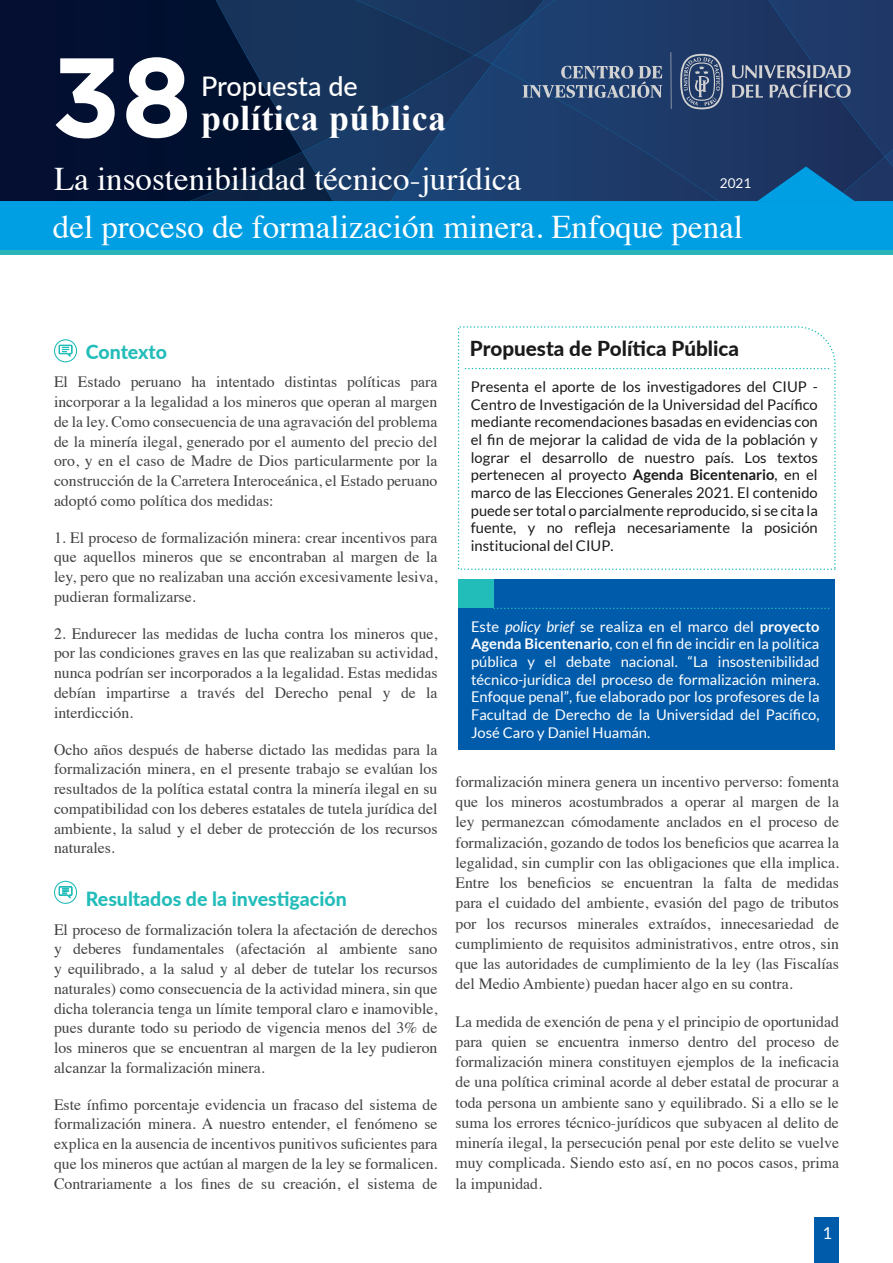
<style>
.page{position:relative;width:893px;height:1263px;background:#fff}
.page>*{position:absolute;margin:0;border:0;box-sizing:border-box;transform-origin:0 0}
.t1{font:700 112.5px "Gotham";color:#fff}
.t2{font:700 36px "Times New Roman";letter-spacing:.015em;color:#fff}
.t3{font:33px "Times";color:#fff}
.t4{font:500 27px "Lato";color:#fff}
.t5{font:800 20.7px "Lato";color:#1a1a1a}
.t6{font:800 19.5px "Lato";color:#22bcb9}
.t7{font:16.5px "Lato";color:#fff}
.t8{font:15.75px/19.8px "Times";color:#414042;text-align:justify}
.t9{font:14.7px/17.7px "Lato";color:#1a1a1a;text-align:justify}
.t10{font:14.7px/17.7px "Lato";color:#fff;text-align:justify}
.t11{font:13.5px "Lato";color:#fff}
.s1{font-weight:700}
.s2{font-style:italic}
</style>
<div class="page">
<div style="left:0;top:0;width:893px;height:251px;background:#009ee3"></div>
<hr style="left:0;top:251px;width:893px;height:4px;background:#2bb5b8">
<div style="left:724px;top:0;width:8px;height:201px;background:#1e3765"></div>
<div style="left:0;top:0;width:190px;height:201px;background:#030f31"></div>
<div style="left:814px;top:1217px;width:25px;height:46px;background:#005cab"></div>
<svg style="left:732px;top:0;width:161px;height:201px;background:#23406e"></svg>
<svg style="left:190px;top:0;width:534px;height:201px;background:#1b3760"></svg>
<div style="left:54px;top:339px;width:23px;height:23px;border:1px solid #22bcb9;border-radius:50%"></div>
<svg style="left:59px;top:345px;width:13px;height:12px"></svg>
<div style="left:54px;top:881px;width:23px;height:23px;border:1px solid #22bcb9;border-radius:50%"></div>
<svg style="left:59px;top:886px;width:13px;height:13px"></svg>
<div style="left:458px;top:579px;width:377px;height:170px;background:#005cab"></div>
<div style="left:458px;top:579px;width:36px;height:29px;background:#22bcb9"></div>
<svg style="left:494px;top:608px;width:335px;height:1px"></svg>
<svg style="left:457px;top:326px;width:379px;height:244px"></svg>
<svg style="left:465px;top:368px;width:365px;height:1px"></svg>
<h1 class="t1" style="left:51px;top:32px;width:142px">38</h1>
<h3 class="t4" style="left:201px;top:67px;width:158px">Propuesta de</h3>
<h2 class="t2" style="left:201px;top:93px;width:247px">política pública</h2>
<h3 class="t3" style="left:54px;top:148px;width:469px">La insostenibilidad técnico-jurídica</h3>
<p class="t11" style="left:720px;top:175px;width:33px">2021</p>
<h3 class="t3" style="left:53px;top:196px;width:692px">del proceso de formalización minera. Enfoque penal</h3>
<p class="t6" style="left:86px;top:338px;width:83px">Contexto</p>
<p class="t8" style="left:54px;top:371px;width:385px">El Estado peruano ha intentado distintas políticas para incorporar a la legalidad a los mineros que operan al margen de la ley. Como consecuencia de una agravación del problema de la minería ilegal, generado por el aumento del precio del oro, y en el caso de Madre de Dios particularmente por la construcción de la Carretera Interoceánica, el Estado peruano adoptó como política dos medidas:</p>
<p class="t8" style="left:54px;top:526px;width:385px">1. El proceso de formalización minera: crear incentivos para que aquellos mineros que se encontraban al margen de la ley, pero que no realizaban una acción excesivamente lesiva, pudieran formalizarse.</p>
<p class="t8" style="left:54px;top:622px;width:385px">2. Endurecer las medidas de lucha contra los mineros que, por las condiciones graves en las que realizaban su actividad, nunca podrían ser incorporados a la legalidad. Estas medidas debían impartirse a través del Derecho penal y de la interdicción.</p>
<p class="t8" style="left:54px;top:738px;width:385px">Ocho años después de haberse dictado las medidas para la formalización minera, en el presente trabajo se evalúan los resultados de la política estatal contra la minería ilegal en su compatibilidad con los deberes estatales de tutela jurídica del ambiente, la salud y el deber de protección de los recursos naturales.</p>
<p class="t6" style="left:86px;top:885px;width:262px">Resultados de la investigación</p>
<p class="t8" style="left:54px;top:918px;width:385px">El proceso de formalización tolera la afectación de derechos y deberes fundamentales (afectación al ambiente sano y equilibrado, a la salud y al deber de tutelar los recursos naturales) como consecuencia de la actividad minera, sin que dicha tolerancia tenga un límite temporal claro e inamovible, pues durante todo su periodo de vigencia menos del 3% de los mineros que se encuentran al margen de la ley pudieron alcanzar la formalización minera.</p>
<p class="t8" style="left:54px;top:1093px;width:385px">Este ínfimo porcentaje evidencia un fracaso del sistema de formalización minera. A nuestro entender, el fenómeno se explica en la ausencia de incentivos punitivos suficientes para que los mineros que actúan al margen de la ley se formalicen.<br>Contrariamente a los fines de su creación, el sistema de</p>
<h3 class="t5" style="left:470px;top:333px;width:271px">Propuesta de Política Pública</h3>
<p class="t9" style="left:471px;top:378px;width:348px">Presenta el aporte de los investigadores del CIUP - Centro de Investigación de la Universidad del Pacífico mediante recomendaciones basadas en evidencias con el fin de mejorar la calidad de vida de la población y lograr el desarrollo de nuestro país. Los textos pertenecen al proyecto <span class="s1">Agenda Bicentenario</span>, en el marco de las Elecciones Generales 2021. El contenido puede ser total o parcialmente reproducido, si se cita la fuente, y no refleja necesariamente la posición institucional del CIUP.</p>
<p class="t10" style="left:471px;top:617px;width:350px">Este <span class="s2">policy brief</span> se realiza en el marco del <span class="s1">proyecto Agenda Bicentenario</span>, con el fin de incidir en la política pública y el debate nacional. “La insostenibilidad técnico-jurídica del proceso de formalización minera.<br>Enfoque penal”, fue elaborado por los profesores de la Facultad de Derecho de la Universidad del Pacífico, José Caro y Daniel Huamán.</p>
<p class="t8" style="left:455px;top:770px;width:385px;line-height:20.2px">formalización minera genera un incentivo perverso: fomenta que los mineros acostumbrados a operar al margen de la ley permanezcan cómodamente anclados en el proceso de formalización, gozando de todos los beneficios que acarrea la legalidad, sin cumplir con las obligaciones que ella implica.<br>Entre los beneficios se encuentran la falta de medidas para el cuidado del ambiente, evasión del pago de tributos por los recursos minerales extraídos, innecesariedad de cumplimiento de requisitos administrativos, entre otros, sin que las autoridades de cumplimiento de la ley (las Fiscalías del Medio Ambiente) puedan hacer algo en su contra.</p>
<p class="t8" style="left:455px;top:1010px;width:385px;line-height:20.2px">La medida de exención de pena y el principio de oportunidad para quien se encuentra inmerso dentro del proceso de formalización minera constituyen ejemplos de la ineficacia de una política criminal acorde al deber estatal de procurar a toda persona un ambiente sano y equilibrado. Si a ello se le suma los errores técnico-jurídicos que subyacen al delito de minería ilegal, la persecución penal por este delito se vuelve muy complicada. Siendo esto así, en no pocos casos, prima la impunidad.</p>
<p class="t7" style="left:822px;top:1223px;width:11px">1</p>
</div>
